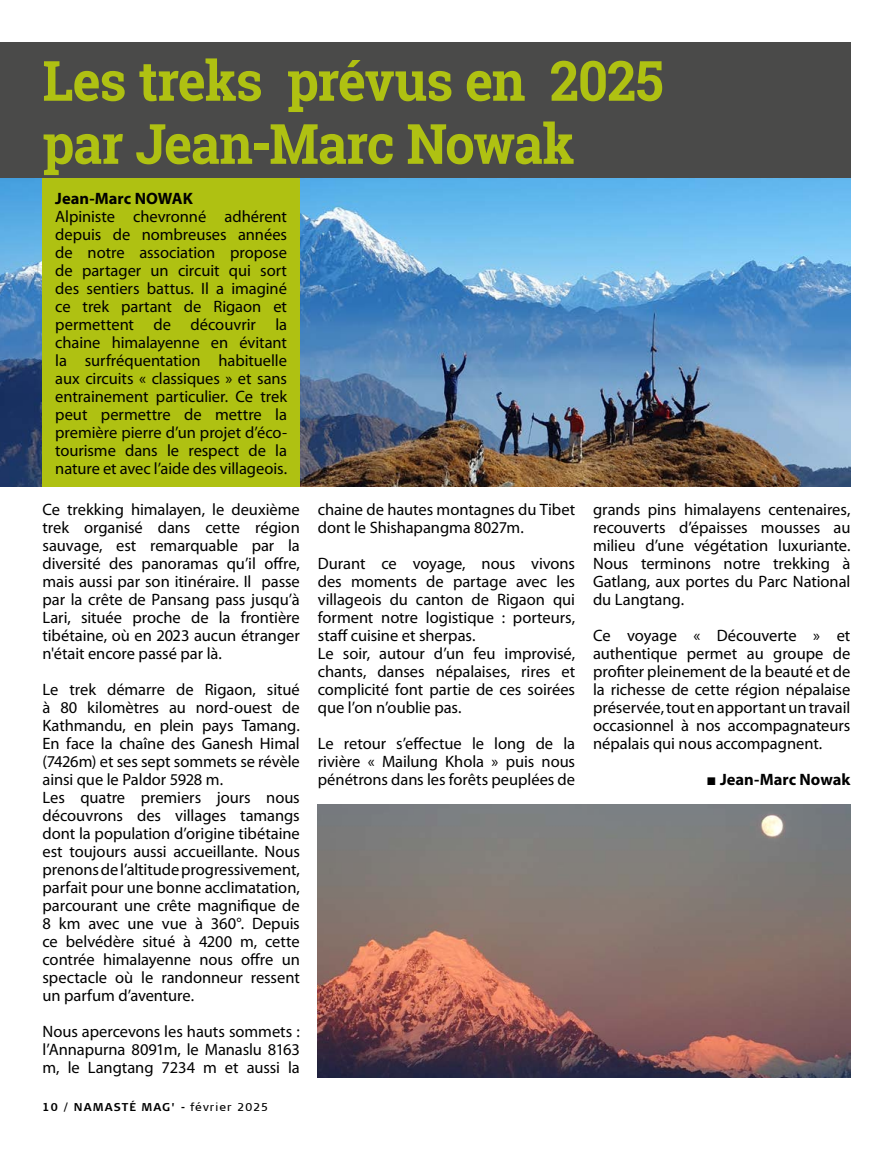
<style>
.page{position:relative;width:893px;height:1149px;background:#fff}
.page>*{position:absolute;margin:0;border:0;box-sizing:border-box;transform-origin:0 0}
.t1{font:700 55.5px/63px "Roboto Slab";letter-spacing:-.025em;color:#afc112;scale:.95 1}
.t2{font:16.5px/18px "Myriad Pro";letter-spacing:-.005em;color:#000;text-align:justify}
.t3{font:700 16.5px "Myriad Pro";color:#000}
.t4{font:700 11.25px "Signa Column";letter-spacing:.1em;color:#000}
.s1{font-weight:400}
.s2{font-family:"Arial";font-weight:400}
</style>
<div class="page">
<div style="left:0;top:43px;width:850px;height:143px;background:#4a4a49"></div>
<img style="left:0;top:179px;width:850px;height:307px">
<img style="left:318px;top:804px;width:532px;height:273px">
<div style="left:43px;top:179px;width:257px;height:307px;background:#afc112"></div>
<h1 class="t1" style="left:43px;top:48px;width:655px">Les treks prévus en 2025 par Jean-Marc Nowak</h1>
<p class="t3" style="left:55px;top:187px;width:139px">Jean-Marc NOWAK</p>
<p class="t2" style="left:55px;top:207px;width:233px">Alpiniste chevronné adhérent depuis de nombreuses années de notre association propose de partager un circuit qui sort des sentiers battus. Il a imaginé ce trek partant de Rigaon et permettent de découvrir la chaine himalayenne en évitant la surfréquentation habituelle aux circuits « classiques » et sans entrainement particulier. Ce trek peut permettre de mettre la première pierre d’un projet d’éco&shy;tourisme dans le respect de la nature et avec l’aide des villageois.</p>
<p class="t2" style="left:43px;top:499px;width:259px">Ce trekking himalayen, le deuxième trek organisé dans cette région sauvage, est remarquable par la diversité des panoramas qu’il offre, mais aussi par son itinéraire. Il passe par la crête de Pansang pass jusqu’à Lari, située proche de la frontière tibétaine, où en 2023 aucun étranger n'était encore passé par là.</p>
<p class="t2" style="left:43px;top:679px;width:259px;text-align:left">Le trek démarre de Rigaon, situé à 80 kilomètres au nord-ouest de Kathmandu, en plein pays Tamang.<br>En face la chaîne des Ganesh Himal (7426m) et ses sept sommets se révèle ainsi que le Paldor 5928 m.<br>Les quatre premiers jours nous découvrons des villages tamangs dont la population d’origine tibétaine est toujours aussi accueillante. Nous prenons de l’altitude progressivement, parfait pour une bonne acclimatation, parcourant une crête magnifique de 8 km avec une vue à 360°. Depuis ce belvédère situé à 4200 m, cette contrée himalayenne nous offre un spectacle où le randonneur ressent un parfum d’aventure.</p>
<p class="t2" style="left:43px;top:1021px;width:259px">Nous apercevons les hauts sommets : l’Annapurna 8091m, le Manaslu 8163 m, le Langtang 7234 m et aussi la</p>
<p class="t4" style="left:43px;top:1099px;width:227px">10 / NAMASTÉ MAG' - <span class="s1">février 2025</span></p>
<p class="t2" style="left:318px;top:499px;width:259px">chaine de hautes montagnes du Tibet dont le Shishapangma 8027m.</p>
<p class="t2" style="left:318px;top:553px;width:259px;text-align:left">Durant ce voyage, nous vivons des moments de partage avec les villageois du canton de Rigaon qui forment notre logistique : porteurs, staff cuisine et sherpas.<br>Le soir, autour d’un feu improvisé, chants, danses népalaises, rires et complicité font partie de ces soirées que l’on n’oublie pas.</p>
<p class="t2" style="left:318px;top:733px;width:259px">Le retour s’effectue le long de la rivière « Mailung Khola » puis nous pénétrons dans les forêts peuplées de</p>
<p class="t2" style="left:593px;top:499px;width:259px">grands pins himalayens centenaires, recouverts d’épaisses mousses au milieu d’une végétation luxuriante.<br>Nous terminons notre trekking à Gatlang, aux portes du Parc National du Langtang.</p>
<p class="t2" style="left:593px;top:625px;width:259px">Ce voyage « Découverte » et authentique permet au groupe de profiter pleinement de la beauté et de la richesse de cette région népalaise préservée, tout en apportant un travail occasionnel à nos accompagnateurs népalais qui nous accompagnent.</p>
<p class="t3" style="left:707px;top:768px;width:145px"><span class="s2">■</span> Jean-Marc Nowak</p>
</div>
